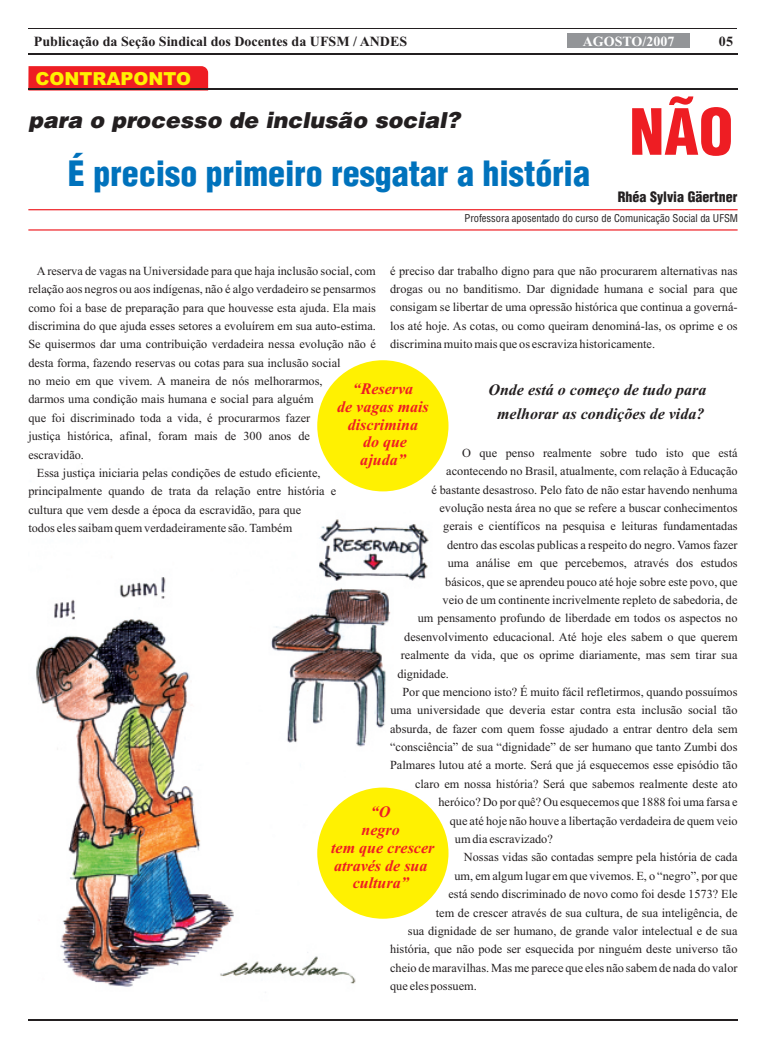
<style>
.page{position:relative;width:766px;height:1049px;background:#fff}
.page>*{position:absolute;margin:0;border:0;box-sizing:border-box;transform-origin:0 0}
.t1{font:62.1px "Switzerland Cond Black Plain";color:#ee1d23}
.t2{font:34px "Switzerland Cond Black Plain";color:#0072bc}
.t3{font:italic 22px "Switzerland Black Plain";color:#231f20}
.t4{font:900 18px "Arial";color:#fff101}
.t5{font:italic 700 16px/17.7px "Times New Roman";color:#ee1d23;text-align:center}
.t6{font:italic 700 16px/23.9px "Times New Roman";color:#231f20;text-align:center}
.t7{font:700 14px "Times New Roman";color:#231f20}
.t8{font:14px "Switzerland Cond Black Plain";color:#231f20}
.t9{font:700 14px "Times New Roman";color:#fff}
.t10{font:12.3px/18.4px "Times New Roman";color:#231f20;text-align:justify}
.t11{font:10.5px "Switzerland Condensed";color:#231f20}
</style>
<div class="page">
<img style="left:36px;top:463px;width:400px;height:524px">
<svg style="left:28px;top:66px;width:180px;height:25px;background:#ee2329"></svg>
<hr style="left:28px;top:1019px;width:709px;height:2px;background:#231f20">
<hr style="left:28px;top:28px;width:709px;height:1px;background:#231f20">
<hr style="left:28px;top:53px;width:709px;height:2px;background:#231f20">
<div style="left:566px;top:34px;width:123px;height:14px;background:#939598"></div>
<hr style="left:28px;top:88px;width:709px;height:2px;background:#231f20">
<hr style="left:28px;top:209px;width:709px;height:1px;background:#ee1d23">
<hr style="left:28px;top:229px;width:709px;height:2px;background:#ee1d23">
<div style="left:317px;top:360px;width:131px;height:131px;background:#fff101;border-radius:50%"></div>
<div style="left:317px;top:787px;width:131px;height:132px;background:#fff101;border-radius:50%"></div>
<p class="t9" style="left:582px;top:36px;width:93px">AGOSTO/2007</p>
<p class="t7" style="left:34px;top:36px;width:374px">Publicação da Seção Sindical dos Docentes da UFSM / ANDES</p>
<p class="t7" style="left:718px;top:36px;width:15px">05</p>
<h3 class="t4" style="left:36px;top:72px;width:157px">CONTRAPONTO</h3>
<h1 class="t1" style="left:629px;top:107px;width:105px">NÃO</h1>
<h3 class="t3" style="left:28px;top:112px;width:433px">para o processo de inclusão social?</h3>
<h2 class="t2" style="left:68px;top:160px;width:523px">É preciso primeiro resgatar a história</h2>
<p class="t11" style="left:464px;top:212px;width:275px">Professora aposentado do curso de Comunicação Social da UFSM</p>
<p class="t8" style="left:617px;top:191px;width:121px">Rhéa Sylvia Gäertner</p>
<p class="t10" style="left:390px;top:262px;width:349px">é preciso dar trabalho digno para que não procurarem alternativas nas drogas ou no banditismo. Dar dignidade humana e social para que consigam se libertar de uma opressão histórica que continua a governá&shy;los até hoje. As cotas, ou como queiram denominá-las, os oprime e os discrimina muito mais que os escraviza historicamente.</p>
<h3 class="t6" style="left:488px;top:379px;width:219px">Onde está o começo de tudo para melhorar as condições de vida?</h3>
<p class="t10" style="left:462px;top:445px;width:277px">O que penso realmente sobre tudo isto que está</p>
<p class="t10" style="left:446px;top:463px;width:293px">acontecendo no Brasil, atualmente, com relação à Educação</p>
<p class="t10" style="left:431px;top:481px;width:307px">é bastante desastroso. Pelo fato de não estar havendo nenhuma</p>
<p class="t10" style="left:439px;top:500px;width:299px">evolução nesta área no que se refere a buscar conhecimentos</p>
<p class="t10" style="left:443px;top:518px;width:296px">gerais e científícos na pesquisa e leituras fundamentadas</p>
<p class="t10" style="left:447px;top:537px;width:292px">dentro das escolas publicas a respeito do negro. Vamos fazer</p>
<p class="t10" style="left:447px;top:555px;width:291px">uma análise em que percebemos, através dos estudos</p>
<p class="t10" style="left:445px;top:573px;width:294px">básicos, que se aprendeu pouco até hoje sobre este povo, que</p>
<p class="t10" style="left:442px;top:592px;width:296px">veio de um continente incrivelmente repleto de sabedoria, de</p>
<p class="t10" style="left:417px;top:610px;width:321px">um pensamento profundo de liberdade em todos os aspectos no</p>
<p class="t10" style="left:404px;top:628px;width:335px">desenvolvimento educacional. Até hoje eles sabem o que querem</p>
<p class="t10" style="left:400px;top:647px;width:338px">realmente da vida, que os oprime diariamente, mas sem tirar sua</p>
<p class="t10" style="left:397px;top:665px;width:53px">dignidade.</p>
<p class="t10" style="left:402px;top:684px;width:336px">Por que menciono isto? É muito fácil refletirmos, quando possuímos</p>
<p class="t10" style="left:390px;top:702px;width:348px">uma universidade que deveria estar contra esta inclusão social tão</p>
<p class="t10" style="left:390px;top:720px;width:349px">absurda, de fazer com quem fosse ajudado a entrar dentro dela sem</p>
<p class="t10" style="left:390px;top:739px;width:349px">“consciência” de sua “dignidade” de ser humano que tanto Zumbi dos</p>
<p class="t10" style="left:390px;top:757px;width:349px">Palmares lutou até a morte. Será que já esquecemos esse episódio tão</p>
<p class="t10" style="left:415px;top:776px;width:324px">claro em nossa história? Será que sabemos realmente deste ato</p>
<p class="t10" style="left:438px;top:794px;width:300px">heróico? Do por quê? Ou esquecemos que 1888 foi uma farsa e</p>
<p class="t10" style="left:449px;top:812px;width:289px">que até hoje não houve a libertação verdadeira de quem veio</p>
<p class="t10" style="left:455px;top:831px;width:99px">um dia escravizado?</p>
<p class="t10" style="left:464px;top:849px;width:275px">Nossas vidas são contadas sempre pela história de cada</p>
<p class="t10" style="left:454px;top:868px;width:284px">um, em algum lugar em que vivemos. E, o “negro”, por que</p>
<p class="t10" style="left:448px;top:886px;width:290px">está sendo discriminado de novo como foi desde 1573? Ele</p>
<p class="t10" style="left:435px;top:904px;width:303px">tem de crescer através de sua cultura, de sua inteligência, de</p>
<p class="t10" style="left:408px;top:923px;width:331px">sua dignidade de ser humano, de grande valor intelectual e de sua</p>
<p class="t10" style="left:390px;top:941px;width:349px">história, que não pode ser esquecida por ninguém deste universo tão</p>
<p class="t10" style="left:390px;top:960px;width:349px">cheio de maravilhas. Mas me parece que eles não sabem de nada do valor</p>
<p class="t10" style="left:390px;top:978px;width:88px">que eles possuem.</p>
<p class="t10" style="left:37px;top:263px;width:340px">Areserva de vagas na Universidade para que haja inclusão social, com</p>
<p class="t10" style="left:28px;top:281px;width:349px">relação aos negros ou aos indígenas, não é algo verdadeiro se pensarmos</p>
<p class="t10" style="left:28px;top:299px;width:349px">como foi a base de preparação para que houvesse esta ajuda. Ela mais</p>
<p class="t10" style="left:28px;top:318px;width:349px">discrimina do que ajuda esses setores a evoluírem em sua auto-estima.</p>
<p class="t10" style="left:28px;top:336px;width:349px">Se quisermos dar uma contribuição verdadeira nessa evolução não é</p>
<p class="t10" style="left:28px;top:354px;width:313px">desta forma, fazendo reservas ou cotas para sua inclusão social</p>
<p class="t10" style="left:28px;top:373px;width:296px">no meio em que vivem. A maneira de nós melhorarmos,</p>
<p class="t10" style="left:28px;top:391px;width:287px">darmos uma condição mais humana e social para alguém</p>
<p class="t10" style="left:28px;top:410px;width:283px">que foi discriminado toda a vida, é procurarmos fazer</p>
<p class="t10" style="left:28px;top:428px;width:283px">justiça histórica, afinal, foram mais de 300 anos de</p>
<p class="t10" style="left:28px;top:446px;width:57px">escravidão.</p>
<p class="t10" style="left:37px;top:465px;width:285px">Essa justiça iniciaria pelas condições de estudo eficiente,</p>
<p class="t10" style="left:28px;top:483px;width:309px">principalmente quando de trata da relação entre história e</p>
<p class="t10" style="left:28px;top:502px;width:274px">cultura que vem desde a época da escravidão, para que</p>
<p class="t10" style="left:28px;top:520px;width:265px">todos eles saibam quem verdadeiramente são. Também</p>
<h3 class="t5" style="left:337px;top:381px;width:93px">“Reserva<br>de vagas mais discrimina<br>do que ajuda”</h3>
<h3 class="t5" style="left:331px;top:805px;width:105px">“O<br>negro<br>tem que crescer através de sua cultura”</h3>
</div>
